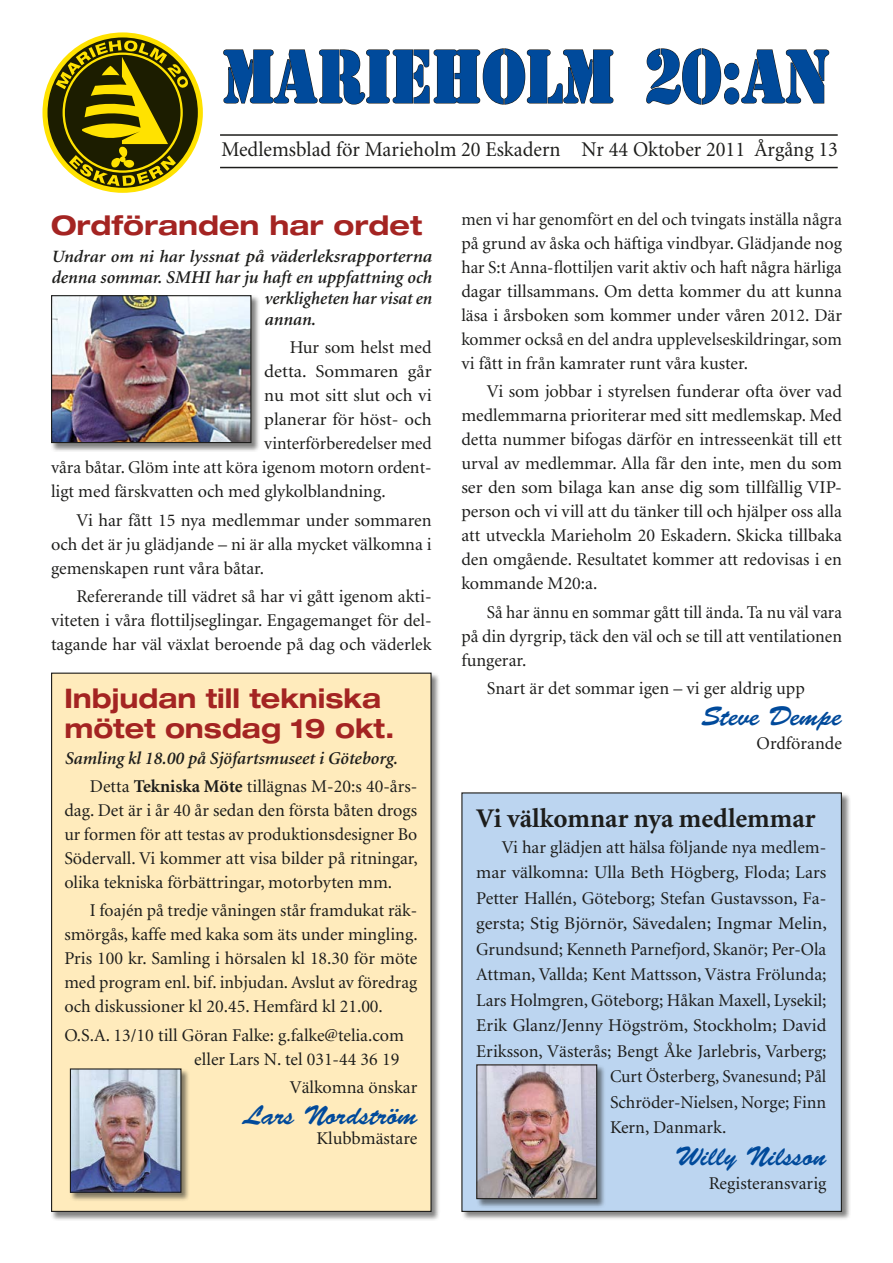
<style>
.page{position:relative;width:893px;height:1263px;background:#fff}
.page>*{position:absolute;margin:0;border:0;box-sizing:border-box;transform-origin:0 0}
.t1{font:69.3px "Stencil Std";color:#004a9b;scale:.87 1}
.t2{font:700 expanded 27px/30px "Helvetica Neue";color:#a42422;scale:.95 1}
.t3{font:27px "Brush Script";color:#004a9b}
.t4{font:700 27px "Minion";color:#1d1d1b}
.t5{font:700 expanded 27px "Helvetica Neue";color:#a42422}
.t6{font:21px "Minion";color:#1d1d1b}
.t7{font:18px/24px "Minion";color:#1d1d1b;text-align:justify}
.t8{font:italic 600 18px/28.2px "Minion";color:#1d1d1b}
.t9{font:18px/24px "Minion";color:#1d1d1b;text-align:justify;scale:.96 1}
.t10{font:italic 600 18px "Minion";color:#1d1d1b;scale:1.05 1}
.t11{font:18px "Minion";color:#1d1d1b;scale:1.04 1}
.t12{font:italic 600 18px "Minion";color:#1d1d1b;scale:.96 1}
.t13{font:18px "Minion";color:#1d1d1b;scale:1.05 1}
.s1{font-size:17.25px}
.s2{font-weight:400;font-style:normal}
.s3{font-weight:700;font-style:normal}
</style>
<div class="page">
<div style="left:51px;top:672px;width:389px;height:549px;background:#1d1d1b;opacity:.55"></div>
<div style="left:52px;top:673px;width:379px;height:538px;background:#ffebbc"></div>
<div style="left:461px;top:792px;width:390px;height:429px;background:#1d1d1b;opacity:.55"></div>
<div style="left:462px;top:793px;width:379px;height:418px;background:#bcd5f0"></div>
<hr style="left:220px;top:134px;width:618px;height:2px;background:#1d1d1b">
<hr style="left:220px;top:167px;width:618px;height:1px;background:#1d1d1b">
<div style="left:51px;top:295px;width:209px;height:157px;background:#1d1d1b;opacity:.55"></div>
<img style="left:53px;top:297px;width:196px;height:144px">
<div style="left:51px;top:295px;width:200px;height:148px;border:1px solid #1d1d1b"></div>
<svg style="left:42px;top:32px;width:161px;height:161px"></svg>
<div style="left:48px;top:37px;width:150px;height:151px;background:#1c1d00;border-radius:50%"></div>
<svg style="left:56px;top:40px;width:133px;height:146px"></svg>
<svg style="left:223px;top:48px;width:391px;height:57px"></svg>
<svg style="left:646px;top:48px;width:184px;height:57px"></svg>
<div style="left:69px;top:1068px;width:121px;height:133px;background:#1d1d1b;opacity:.55"></div>
<img style="left:72px;top:1070px;width:107px;height:121px">
<div style="left:70px;top:1068px;width:111px;height:125px;border:1px solid #1d1d1b"></div>
<div style="left:476px;top:1064px;width:130px;height:144px;background:#1d1d1b;opacity:.55"></div>
<img style="left:478px;top:1066px;width:117px;height:131px">
<div style="left:476px;top:1064px;width:121px;height:135px;border:1px solid #1d1d1b"></div>
<h1 class="t1" style="left:222px;top:32px;width:701px">MARIEHOLM 20:AN</h1>
<p class="t6" style="left:221px;top:139px;width:618px">Medlemsblad för Marieholm 20 Eskadern Nr 44 Oktober 2011 Årgång 13</p>
<h2 class="t5" style="left:51px;top:209px;width:373px">Ordföranden har ordet</h2>
<p class="t10" style="left:51px;top:247px;width:364px"><span class="s1">Undrar om ni har lyssn</span>at på väderleksrapporterna</p>
<p class="t8" style="left:51px;top:264px;width:382px">denna sommar. SMHI har ju haft en uppfattning och</p>
<p class="t12" style="left:264px;top:289px;width:176px">verkligheten har visat en</p>
<p class="t8" style="left:264px;top:306px;width:53px">annan.</p>
<p class="t7" style="left:290px;top:336px;width:143px">Hur som helst med</p>
<p class="t13" style="left:264px;top:363px;width:161px">detta. Sommaren går</p>
<p class="t7" style="left:264px;top:384px;width:169px">nu mot sitt slut och vi</p>
<p class="t7" style="left:264px;top:408px;width:169px">planerar för höst- och</p>
<p class="t7" style="left:264px;top:432px;width:169px">vinterförberedelser med</p>
<p class="t7" style="left:51px;top:456px;width:382px">våra båtar. Glöm inte att köra igenom motorn ordent-</p>
<p class="t7" style="left:51px;top:480px;width:336px">ligt med färskvatten och med glykolblandning.</p>
<p class="t7" style="left:51px;top:508px;width:382px;text-indent:26px">Vi har fått 15 nya medlemmar under sommaren och det är ju glädjande – ni är alla mycket välkomna i gemenskapen runt våra båtar.</p>
<p class="t7" style="left:51px;top:585px;width:382px;text-indent:26px">Refererande till vädret så har vi gått igenom akti&shy;viteten i våra flottiljseglingar. Engagemanget för del&shy;tagande har väl växlat beroende på dag och väderlek</p>
<h2 class="t2" style="left:64px;top:683px;width:349px">Inbjudan till tekniska mötet onsdag 19 okt.</h2>
<p class="t8" style="left:90px;top:744px;width:329px;text-indent:-26px">Samling kl 18.00 på Sjöfartsmuseet i Göteborg.<br><span class="s2">Detta</span> <span class="s3">Tekniska Möte</span> <span class="s2">tillägnas M-20:s 40-års-</span></p>
<p class="t7" style="left:64px;top:799px;width:355px">dag. Det är i år 40 år sedan den första båten drogs ur formen för att testas av produktionsdesigner Bo Södervall. Vi kommer att visa bilder på ritningar, olika tekniska förbättringar, motorbyten mm.</p>
<p class="t7" style="left:64px;top:899px;width:355px;text-indent:26px">I foajén på tredje våningen står framdukat räk&shy;smörgås, kaffe med kaka som äts under mingling.<br>Pris 100 kr. Samling i hörsalen kl 18.30 för möte med program enl. bif. inbjudan. Avslut av föredrag och diskussioner kl 20.45. Hemfärd kl 21.00.</p>
<p class="t7" style="left:64px;top:1023px;width:341px;text-align:right">O.S.A. 13/10 till Göran Falke: g.falke@telia.com eller Lars N. tel 031-44 36 19</p>
<p class="t7" style="left:290px;top:1076px;width:129px">Välkomna önskar</p>
<h2 class="t3" style="left:243px;top:1100px;width:175px">Lars Nordström</h2>
<p class="t7" style="left:316px;top:1126px;width:102px">Klubbmästare</p>
<p class="t7" style="left:461px;top:208px;width:382px">men vi har genomfört en del och tvingats inställa några på grund av åska och häftiga vindbyar. Glädjande nog har S:t Anna-flottiljen varit aktiv och haft några härliga dagar tillsammans. Om detta kommer du att kunna läsa i årsboken som kommer under våren 2012. Där kommer också en del andra upplevelseskildringar, som vi fått in från kamrater runt våra kuster.</p>
<p class="t7" style="left:461px;top:380px;width:382px;text-indent:26px">Vi som jobbar i styrelsen funderar ofta över vad medlemmarna prioriterar med sitt medlemskap. Med detta nummer bifogas därför en intresseenkät till ett urval av medlemmar. Alla får den inte, men du som ser den som bilaga kan anse dig som tillfällig VIP&shy;person och vi vill att du tänker till och hjälper oss alla att utveckla Marieholm 20 Eskadern. Skicka tillbaka den omgående. Resultatet kommer att redovisas i en kommande M20:a.</p>
<p class="t9" style="left:461px;top:600px;width:398px;text-indent:26px">Så har ännu en sommar gått till ända. Ta nu väl vara på din dyrgrip, täck den väl och se till att ventilationen fungerar.</p>
<p class="t7" style="left:487px;top:677px;width:319px">Snart är det sommar igen – vi ger aldrig upp</p>
<h2 class="t3" style="left:702px;top:701px;width:142px">Steve Dempe</h2>
<p class="t7" style="left:757px;top:732px;width:87px">Ordförande</p>
<h2 class="t4" style="left:476px;top:805px;width:341px">Vi välkomnar nya medlemmar</h2>
<p class="t7" style="left:502px;top:836px;width:326px">Vi har glädjen att hälsa följande nya medlem-</p>
<p class="t7" style="left:476px;top:861px;width:352px">mar välkomna: Ulla Beth Högberg, Floda; Lars</p>
<p class="t7" style="left:476px;top:887px;width:352px">Petter Hallén, Göteborg; Stefan Gustavsson, Fa-</p>
<p class="t11" style="left:476px;top:915px;width:339px">gersta; Stig Björnör, Sävedalen; Ingmar Melin,</p>
<p class="t7" style="left:476px;top:938px;width:352px">Grundsund; Kenneth Parnefjord, Skanör; Per-Ola</p>
<p class="t7" style="left:476px;top:963px;width:352px">Attman, Vallda; Kent Mattsson, Västra Frölunda;</p>
<p class="t7" style="left:476px;top:989px;width:352px">Lars Holmgren, Göteborg; Håkan Maxell, Lysekil;</p>
<p class="t7" style="left:476px;top:1014px;width:352px">Erik Glanz/Jenny Högström, Stockholm; David</p>
<p class="t7" style="left:476px;top:1040px;width:352px">Eriksson, Västerås; Bengt Åke Jarlebris, Varberg;</p>
<p class="t7" style="left:610px;top:1065px;width:218px">Curt Österberg, Svanesund; Pål</p>
<p class="t7" style="left:610px;top:1091px;width:218px">Schröder-Nielsen, Norge; Finn</p>
<p class="t7" style="left:610px;top:1116px;width:118px">Kern, Danmark.</p>
<h2 class="t3" style="left:675px;top:1141px;width:153px">Willy Nilsson</h2>
<p class="t7" style="left:709px;top:1171px;width:119px">Registeransvarig</p>
</div>
